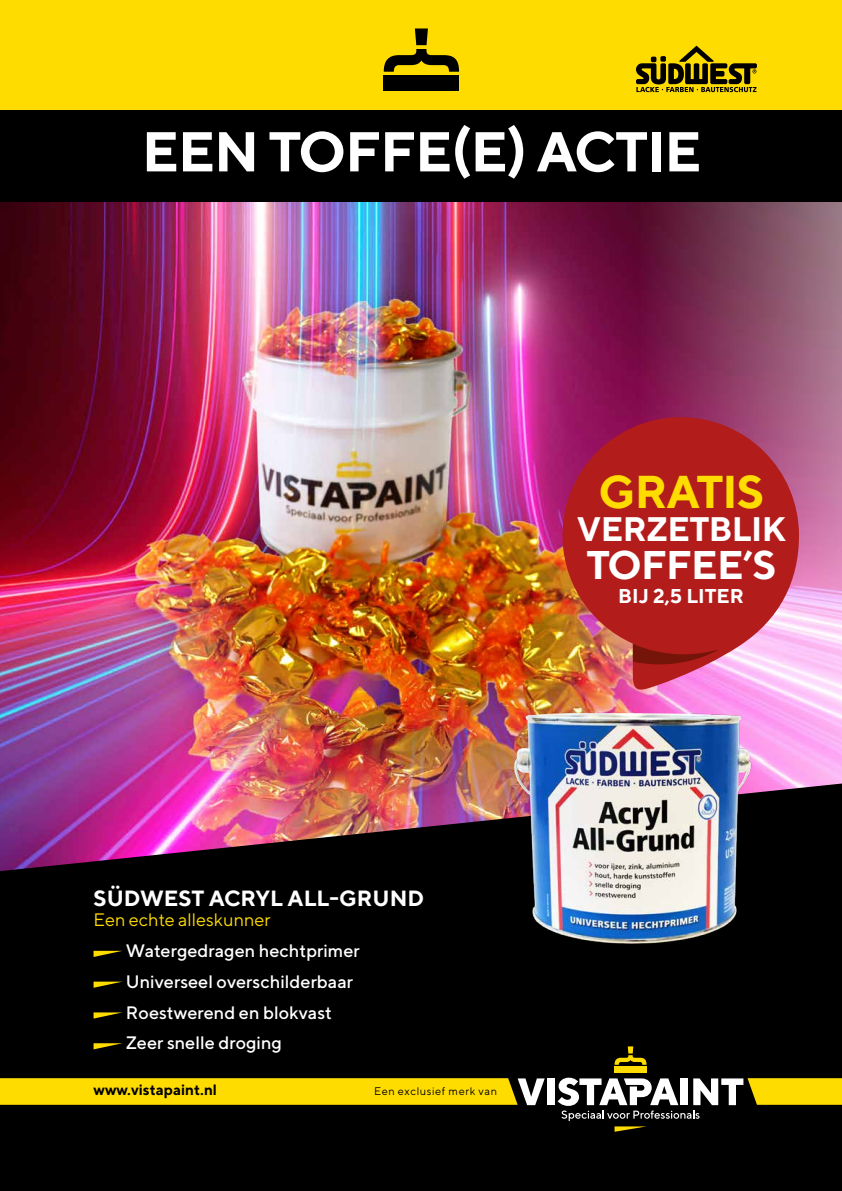
<style>
.page{position:relative;width:842px;height:1191px;background:#fff}
.page>*{position:absolute;margin:0;border:0;box-sizing:border-box;transform-origin:0 0}
.t1{font:700 56px "TT Norms";letter-spacing:-.02em;color:#fff}
.t2{font:700 46px "TT Norms";letter-spacing:-.02em;color:#ffdc00}
.t3{font:700 40px "TT Norms";letter-spacing:-.02em;color:#fff}
.t4{font:700 34px "TT Norms";letter-spacing:-.02em;color:#fff}
.t5{font:700 22px "TT Norms";color:#fff}
.t6{font:700 20px "TT Norms";color:#fff}
.t7{font:500 18px/30.8px "TT Norms";color:#fff}
.t8{font:18px "TT Norms";color:#ffdc00}
.t9{font:700 15px "TT Norms";color:#000}
.t10{font:11px "TT Norms";letter-spacing:.05em;color:#000}
</style>
<div class="page">
<img style="left:0;top:201px;width:636px;height:582px">
<svg style="left:636px;top:201px;width:206px;height:582px;background:#a55f87"></svg>
<div style="left:0;top:109px;width:842px;height:92px;background:#000"></div>
<svg style="left:0;top:783px;width:842px;height:408px;background:#170910"></svg>
<div style="left:614px;top:1066px;width:32px;height:7px;background:#ffdc00"></div>
<svg style="left:614px;top:1046px;width:32px;height:18px"></svg>
<svg style="left:0;top:1078px;width:545px;height:27px;background:#f3d206"></svg>
<div style="left:547px;top:1078px;width:8px;height:27px;background:#fff"></div>
<svg style="left:558px;top:1077px;width:284px;height:54px"></svg>
<div style="left:0;top:0;width:842px;height:109px;background:#ffdc00"></div>
<div style="left:384px;top:75px;width:75px;height:16px;background:#000"></div>
<svg style="left:384px;top:28px;width:75px;height:44px"></svg>
<svg style="left:636px;top:46px;width:121px;height:46px"></svg>
<svg style="left:94px;top:950px;width:28px;height:7px"></svg>
<svg style="left:94px;top:981px;width:28px;height:6px"></svg>
<svg style="left:94px;top:1012px;width:28px;height:6px"></svg>
<svg style="left:94px;top:1043px;width:28px;height:6px"></svg>
<svg style="left:562px;top:417px;width:237px;height:272px;background:#ba353c"></svg>
<svg style="left:632px;top:643px;width:85px;height:21px;background:#981b16"></svg>
<img style="left:509px;top:708px;width:248px;height:239px">
<h1 class="t1" style="left:142px;top:116px;width:561px">EEN TOFFE(E) ACTIE</h1>
<h2 class="t2" style="left:598px;top:463px;width:168px">GRATIS</h2>
<h3 class="t4" style="left:577px;top:508px;width:210px">VERZETBLIK</h3>
<h3 class="t3" style="left:586px;top:540px;width:191px">TOFFEE’S</h3>
<p class="t5" style="left:94px;top:884px;width:332px">SÜDWEST ACRYL ALL-GRUND</p>
<p class="t8" style="left:94px;top:908px;width:179px">Een echte alleskunner</p>
<p class="t7" style="left:126px;top:935px;width:235px">Watergedragen hechtprimer<br>Universeel overschilderbaar<br>Roestwerend en blokvast<br>Zeer snelle droging</p>
<p class="t9" style="left:94px;top:1080px;width:125px">www.vistapaint.nl</p>
<p class="t10" style="left:374px;top:1084px;width:124px">Een exclusief merk van</p>
<p class="t6" style="left:618px;top:583px;width:127px">BIJ 2,5 LITER</p>
</div>
